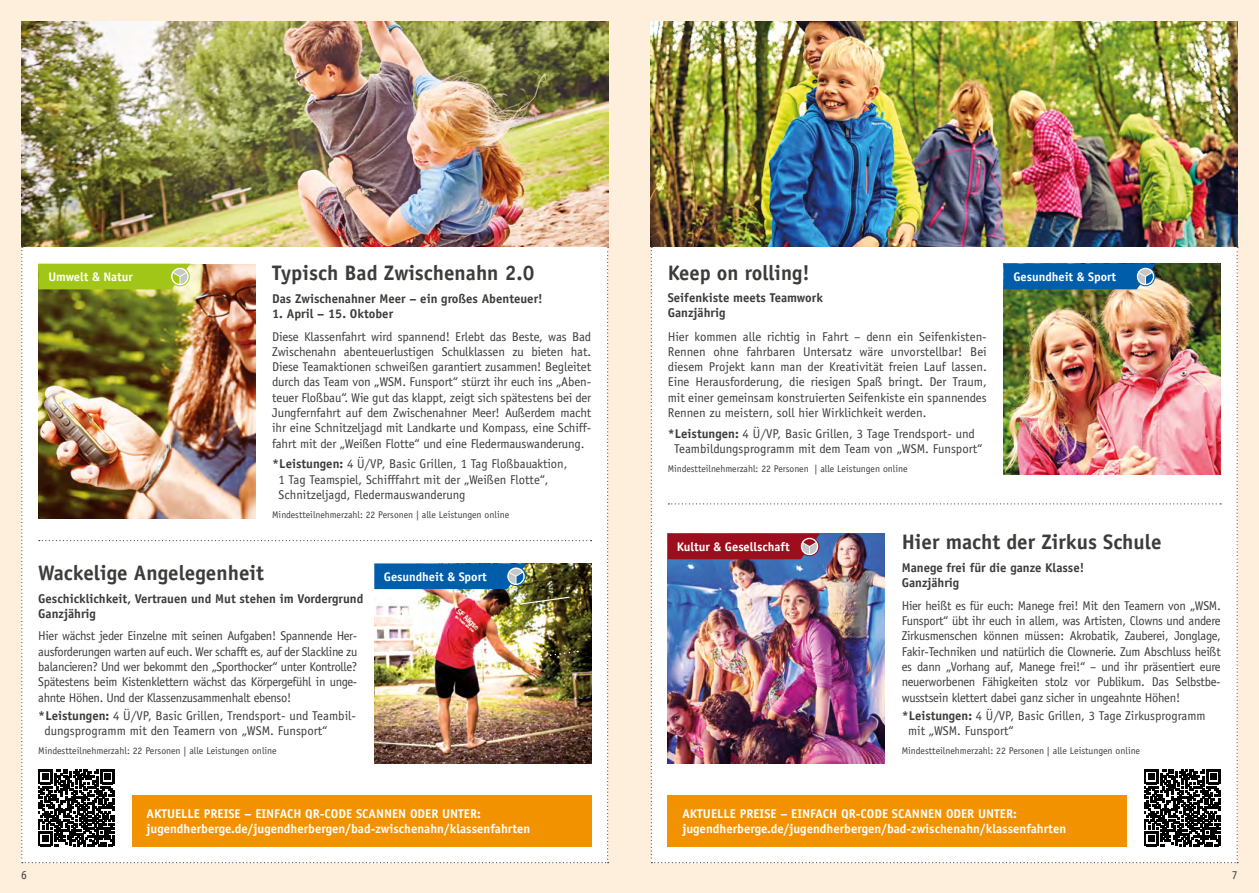
<style>
.page{position:relative;width:1259px;height:893px;background:#feefdc}
.page>*{position:absolute;margin:0;border:0;box-sizing:border-box;transform-origin:0 0}
.t1{font:700 21px "Officina Sans";color:#3c3c3b}
.t2{font:12.75px/15.3px "Officina Sans";color:#3c3c3b;text-align:justify}
.t3{font:700 12.75px/15.3px "Officina Sans";color:#fff}
.t4{font:700 12.75px/15.3px "Officina Sans";color:#3c3c3b}
.t5{font:700 12.45px "Officina Sans";color:#fff}
.t6{font:12px "Officina Sans";color:#3c3c3b}
.t7{font:9.75px "Officina Sans";color:#3c3c3b}
.s1{font-weight:700}
</style>
<div class="page">
<img style="left:21px;top:21px;width:587px;height:226px">
<img style="left:651px;top:21px;width:586px;height:226px">
<img style="left:651px;top:247px;width:587px;height:616px">
<div style="left:800px;top:537px;width:19px;height:19px;border:1px solid #9d0e1c;border-radius:50%"></div>
<img style="left:21px;top:247px;width:587px;height:616px">
<div style="left:170px;top:267px;width:20px;height:19px;border:1px solid #a2c617;border-radius:50%"></div>
<p class="t5" style="left:48px;top:269px;width:86px">Umwelt &amp; Natur</p>
<h1 class="t1" style="left:272px;top:260px;width:264px">Typisch Bad Zwischenahn 2.0</h1>
<p class="t4" style="left:272px;top:291px;width:272px">Das Zwischenahner Meer – ein großes Abenteuer!</p>
<p class="t4" style="left:272px;top:306px;width:122px">1. April – 15. Oktober</p>
<p class="t2" style="left:272px;top:329px;width:320px">Diese Klassenfahrt wird spannend! Erlebt das Beste, was Bad Zwischenahn abenteuerlustigen Schulklassen zu bieten hat.<br>Diese Teamaktionen schweißen garantiert zusammen! Begleitet durch das Team von „WSM. Funsport“ stürzt ihr euch ins „Aben&shy;teuer Floßbau“. Wie gut das klappt, zeigt sich spätestens bei der Jungfernfahrt auf dem Zwischenahner Meer! Außerdem macht ihr eine Schnitzeljagd mit Landkarte und Kompass, eine Schiff&shy;fahrt mit der „Weißen Flotte“ und eine Fledermauswanderung.</p>
<p class="t2" style="left:279px;top:456px;width:290px;text-align:left;text-indent:-6px"><span class="s1">*Leistungen:</span> 4 Ü/VP, Basic Grillen, 1 Tag Floßbauaktion,<br>1 Tag Teamspiel, Schifffahrt mit der „Weißen Flotte“,<br>Schnitzeljagd, Fledermauswanderung</p>
<p class="t7" style="left:272px;top:509px;width:238px">Mindestteilnehmerzahl: 22 Personen | alle Leistungen online</p>
<h1 class="t1" style="left:38px;top:560px;width:227px">Wackelige Angelegenheit</h1>
<p class="t5" style="left:384px;top:569px;width:104px">Gesundheit &amp; Sport</p>
<p class="t4" style="left:38px;top:591px;width:326px">Geschicklichkeit, Vertrauen und Mut stehen im Vordergrund<br>Ganzjährig</p>
<p class="t2" style="left:38px;top:628px;width:320px">Hier wächst jeder Einzelne mit seinen Aufgaben! Spannende Her&shy;ausforderungen warten auf euch. Wer schafft es, auf der Slackline zu balancieren? Und wer bekommt den „Sporthocker“ unter Kontrolle?<br>Spätestens beim Kistenklettern wächst das Körpergefühl in unge&shy;ahnte Höhen. Und der Klassenzusammenhalt ebenso!</p>
<p class="t2" style="left:45px;top:708px;width:313px;text-indent:-6px"><span class="s1">*Leistungen:</span> 4 Ü/VP, Basic Grillen, Trendsport- und Teambil&shy;dungsprogramm mit den Teamern von „WSM. Funsport“</p>
<h1 class="t1" style="left:668px;top:260px;width:143px">Keep on rolling!</h1>
<p class="t4" style="left:668px;top:290px;width:157px">Seifenkiste meets Teamwork<br>Ganzjährig</p>
<p class="t2" style="left:668px;top:329px;width:320px">Hier kommen alle richtig in Fahrt – denn ein Seifenkisten-Rennen ohne fahrbaren Untersatz wäre unvorstellbar! Bei diesem Projekt kann man der Kreativität freien Lauf lassen.<br>Eine Herausforderung, die riesigen Spaß bringt. Der Traum, mit einer gemeinsam konstruierten Seifenkiste ein spannendes Rennen zu meistern, soll hier Wirklichkeit werden.</p>
<p class="t2" style="left:668px;top:426px;width:316px;text-align:center"><span class="s1">*Leistungen:</span> 4 Ü/VP, Basic Grillen, 3 Tage Trendsport- und<br>Teambildungsprogramm mit dem Team von „WSM. Funsport“</p>
<p class="t7" style="left:668px;top:463px;width:241px">Mindestteilnehmerzahl: 22 Personen | alle Leistungen online</p>
<p class="t5" style="left:1013px;top:269px;width:104px">Gesundheit &amp; Sport</p>
<p class="t5" style="left:677px;top:539px;width:114px">Kultur &amp; Gesellschaft</p>
<h1 class="t1" style="left:901px;top:529px;width:261px">Hier macht der Zirkus Schule</h1>
<p class="t4" style="left:901px;top:560px;width:184px">Manege frei für die ganze Klasse!<br>Ganzjährig</p>
<p class="t2" style="left:901px;top:598px;width:320px">Hier heißt es für euch: Manege frei! Mit den Teamern von „WSM.<br>Funsport“ übt ihr euch in allem, was Artisten, Clowns und andere Zirkusmenschen können müssen: Akrobatik, Zauberei, Jonglage, Fakir-Techniken und natürlich die Clownerie. Zum Abschluss heißt es dann „Vorhang auf, Manege frei!“ – und ihr präsentiert eure neuerworbenen Fähigkeiten stolz vor Publikum. Das Selbstbe&shy;wusstsein klettert dabei ganz sicher in ungeahnte Höhen!</p>
<p class="t2" style="left:908px;top:708px;width:299px;text-indent:-6px"><span class="s1">*Leistungen:</span> 4 Ü/VP, Basic Grillen, 3 Tage Zirkusprogramm mit „WSM. Funsport“</p>
<p class="t7" style="left:38px;top:745px;width:240px">Mindestteilnehmerzahl: 22 Personen | alle Leistungen online</p>
<p class="t7" style="left:901px;top:745px;width:240px">Mindestteilnehmerzahl: 22 Personen | alle Leistungen online</p>
<p class="t3" style="left:146px;top:806px;width:385px">AKTUELLE PREISE – EINFACH QR-CODE SCANNEN ODER UNTER: jugendherberge.de/jugendherbergen/bad-zwischenahn/klassenfahrten</p>
<p class="t3" style="left:682px;top:806px;width:385px">AKTUELLE PREISE – EINFACH QR-CODE SCANNEN ODER UNTER: jugendherberge.de/jugendherbergen/bad-zwischenahn/klassenfahrten</p>
<p class="t6" style="left:21px;top:868px;width:7px">6</p>
<p class="t6" style="left:1232px;top:868px;width:7px">7</p>
</div>
